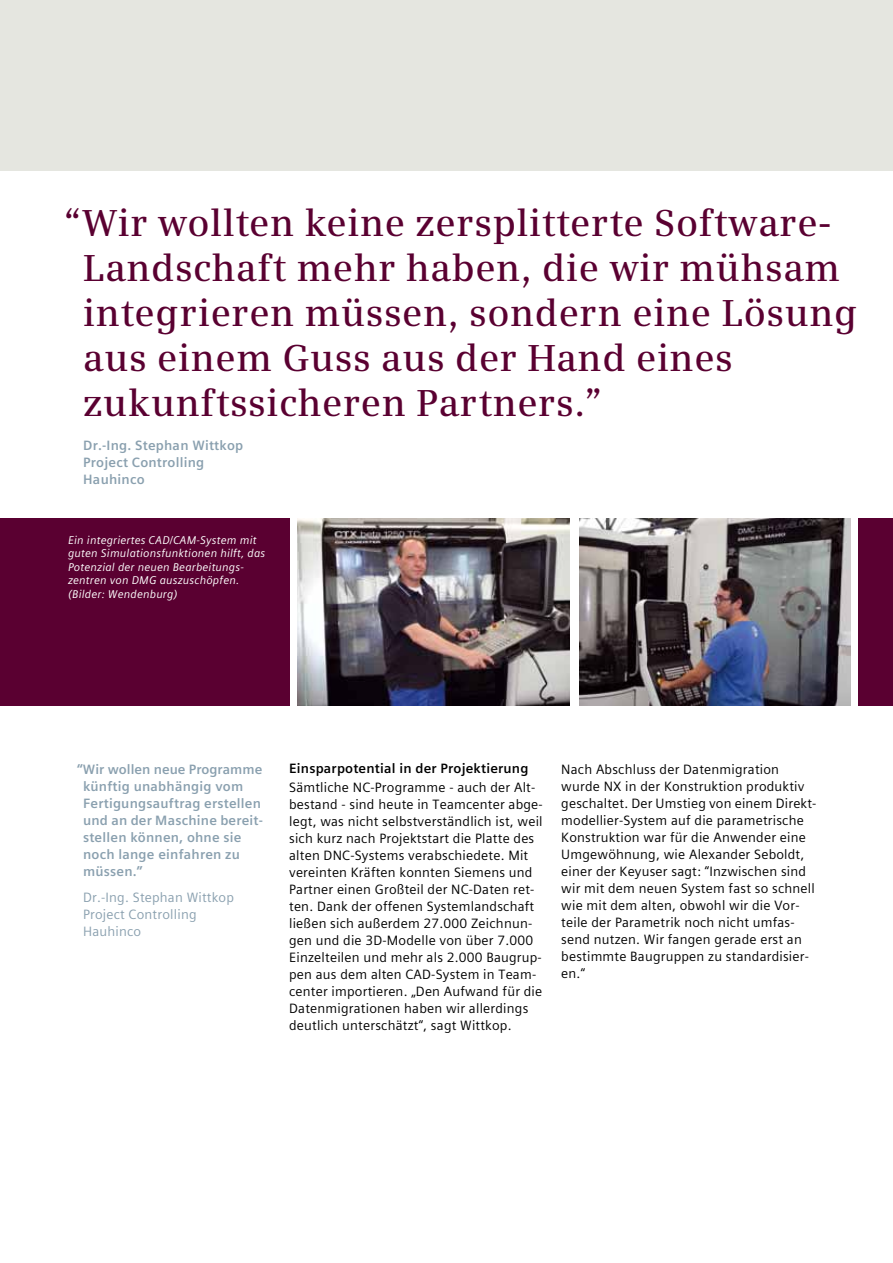
<style>
.page{position:relative;width:893px;height:1263px;background:#fff}
.page>*{position:absolute;margin:0;border:0;box-sizing:border-box;transform-origin:0 0}
.t1{font:600 37.5px/45px "Siemens Serif";letter-spacing:.015em;color:#5a0031}
.t2{font:13.5px/17px "Siemens Sans Global";letter-spacing:.015em;color:#000}
.t3{font:700 13.5px/17px "Siemens Sans Global";letter-spacing:.015em;color:#8aa0af}
.t4{font:13.5px/17px "Siemens Sans Global";letter-spacing:.015em;color:#8aa0af}
.t5{font:700 13.5px "Siemens Sans Global";letter-spacing:.015em;color:#000}
.t6{font:italic 11.25px/13.5px "Siemens Sans Global";letter-spacing:.015em;color:#fff}
</style>
<div class="page">
<div style="left:0;top:0;width:893px;height:170px;background:#e5e6e0"></div>
<img style="left:298px;top:519px;width:272px;height:187px">
<img style="left:579px;top:519px;width:271px;height:187px">
<div style="left:859px;top:519px;width:34px;height:187px;background:#5a0031"></div>
<div style="left:0;top:519px;width:289px;height:187px;background:#5a0031"></div>
<h1 class="t1" style="left:83px;top:201px;width:775px;text-indent:-20px">“Wir wollten keine zersplitterte Software-Landschaft mehr haben, die wir mühsam integrieren müssen, sondern eine Lösung aus einem Guss aus der Hand eines zukunftssicheren Partners.”</h1>
<p class="t3" style="left:83px;top:437px;width:161px">Dr.-Ing. Stephan Wittkop<br>Project Controlling<br>Hauhinco</p>
<p class="t6" style="left:68px;top:533px;width:199px">Ein integriertes CAD/CAM-System mit guten Simulationsfunktionen hilft, das Potenzial der neuen Bearbeitungs&shy;zentren von DMG auszuschöpfen. (Bilder: Wendenburg)</p>
<p class="t3" style="left:83px;top:761px;width:181px;text-indent:-6px">“Wir wollen neue Programme künftig unabhängig vom<br>Fertigungsauftrag erstellen und an der Maschine bereit&shy;stellen können, ohne sie noch lange einfahren zu müssen.”</p>
<p class="t4" style="left:83px;top:888px;width:152px">Dr.-Ing. Stephan Wittkop<br>Project Controlling<br>Hauhinco</p>
<p class="t5" style="left:289px;top:758px;width:241px">Einsparpotential in der Projektierung</p>
<p class="t2" style="left:289px;top:779px;width:255px">Sämtliche NC-Programme - auch der Alt&shy;bestand - sind heute in Teamcenter abge&shy;legt, was nicht selbstverständlich ist, weil sich kurz nach Projektstart die Platte des alten DNC-Systems verabschiedete. Mit vereinten Kräften konnten Siemens und Partner einen Großteil der NC-Daten ret&shy;ten. Dank der offenen Systemlandschaft ließen sich außerdem 27.000 Zeichnun&shy;gen und die 3D-Modelle von über 7.000<br>Einzelteilen und mehr als 2.000 Baugrup&shy;pen aus dem alten CAD-System in Team&shy;center importieren. „Den Aufwand für die Datenmigrationen haben wir allerdings deutlich unterschätzt“, sagt Wittkop.</p>
<p class="t2" style="left:561px;top:761px;width:257px">Nach Abschluss der Datenmigration wurde NX in der Konstruktion produktiv geschaltet. Der Umstieg von einem Direkt&shy;modellier-System auf die parametrische Konstruktion war für die Anwender eine Umgewöhnung, wie Alexander Seboldt, einer der Keyuser sagt: “Inzwischen sind wir mit dem neuen System fast so schnell wie mit dem alten, obwohl wir die Vor&shy;teile der Parametrik noch nicht umfas&shy;send nutzen. Wir fangen gerade erst an bestimmte Baugruppen zu standardisier&shy;en.“</p>
</div>
